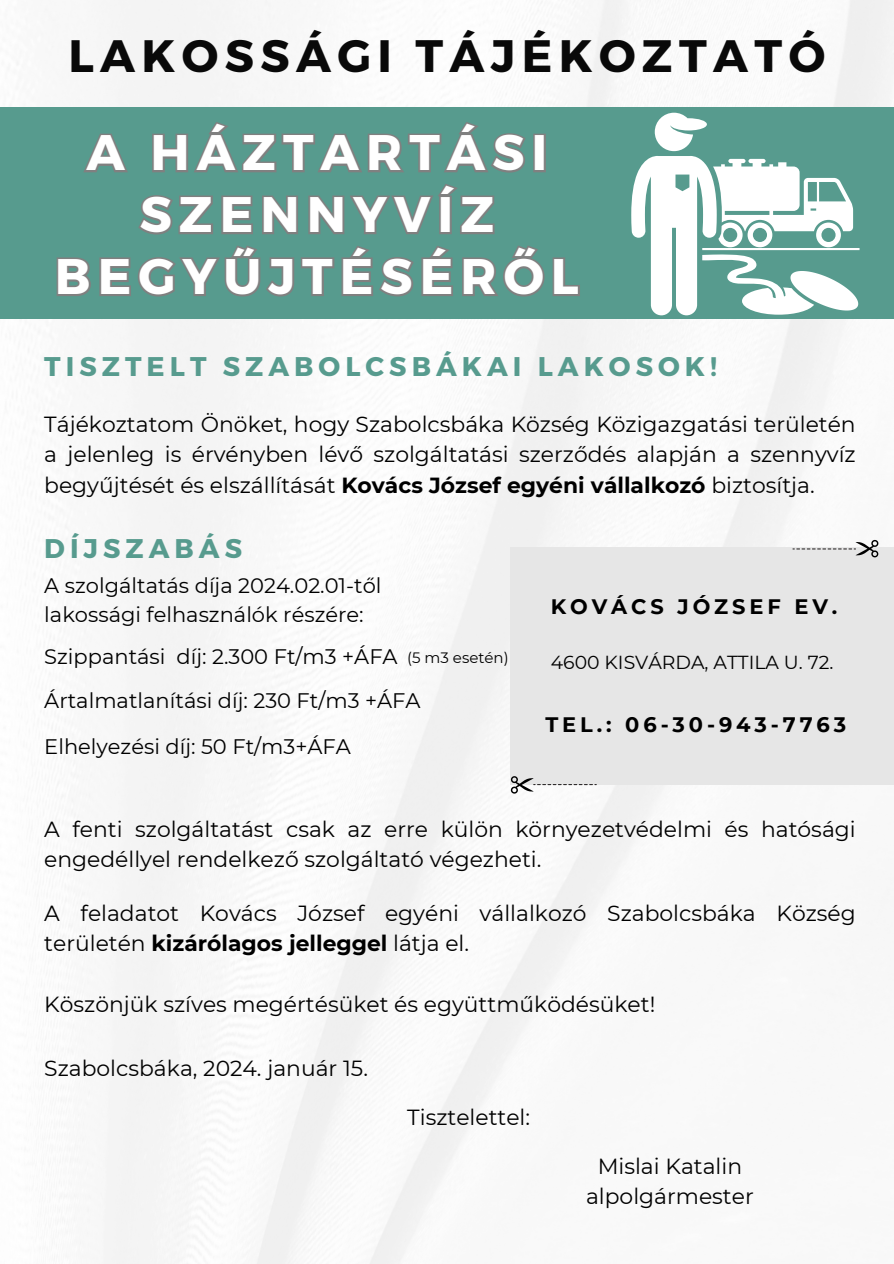
<style>
.page{position:relative;width:894px;height:1264px;background:#fff}
.page>*{position:absolute;margin:0;border:0;box-sizing:border-box;transform-origin:0 0}
.t1{font:700 49.95px/61.8px "Montserrat";letter-spacing:.14em;color:#fff;text-align:center}
.t2{font:700 45.45px "Montserrat";letter-spacing:.14em;color:#090909}
.t3{font:700 27px "Montserrat";letter-spacing:.185em;color:#579b8e}
.t4{font:21.9px/30.3px "Montserrat";color:#000}
.t5{font:21px "Montserrat";color:#000}
.t6{font:700 21px "Montserrat";letter-spacing:.185em;color:#000}
.t7{font:18.9px "Montserrat";color:#000}
.t8{font:15px "Montserrat";color:#000}
.s1{font-weight:700}
</style>
<div class="page">
<img style="left:0;top:0;width:893px;height:1263px">
<div style="left:0;top:107px;width:893px;height:211px;background:#579b8e"></div>
<svg style="left:631px;top:113px;width:229px;height:203px"></svg>
<div style="left:510px;top:547px;width:383px;height:237px;background:#e6e6e6"></div>
<svg style="left:792px;top:540px;width:86px;height:17px"></svg>
<svg style="left:510px;top:776px;width:86px;height:17px"></svg>
<svg style="left:83px;top:122px;width:463px;height:51px"></svg>
<svg style="left:138px;top:184px;width:357px;height:51px"></svg>
<svg style="left:56px;top:245px;width:524px;height:52px"></svg>
<p class="t2" style="left:68px;top:26px;width:758px">LAKOSSÁGI TÁJÉKOZTATÓ</p>
<p class="t1" style="left:55px;top:119px;width:525px">A HÁZTARTÁSI<br>SZENNYVÍZ<br>BEGYŰJTÉSÉRŐL</p>
<p class="t3" style="left:44px;top:348px;width:674px">TISZTELT SZABOLCSBÁKAI LAKOSOK!</p>
<p class="t4" style="left:44px;top:409px;width:812px;text-align:justify">Tájékoztatom Önöket, hogy Szabolcsbáka Község Közigazgatási területén a jelenleg is érvényben lévő szolgáltatási szerződés alapján a szennyvíz begyűjtését és elszállítását <span class="s1">Kovács József egyéni vállalkozó</span> biztosítja.</p>
<p class="t3" style="left:44px;top:531px;width:199px">DÍJSZABÁS</p>
<p class="t5" style="left:44px;top:572px;width:339px">A szolgáltatás díja 2024.02.01-től</p>
<p class="t5" style="left:44px;top:602px;width:321px">lakossági felhasználók részére:</p>
<p class="t5" style="left:44px;top:644px;width:355px">Szippantási díj: 2.300 Ft/m3 +ÁFA</p>
<p class="t5" style="left:44px;top:687px;width:378px">Ártalmatlanítási díj: 230 Ft/m3 +ÁFA</p>
<p class="t5" style="left:44px;top:733px;width:308px">Elhelyezési díj: 50 Ft/m3+ÁFA</p>
<p class="t8" style="left:407px;top:648px;width:103px">(5 m3 esetén)</p>
<p class="t6" style="left:550px;top:593px;width:288px">KOVÁCS JÓZSEF EV.</p>
<p class="t7" style="left:550px;top:650px;width:284px">4600 KISVÁRDA, ATTILA U. 72.</p>
<p class="t6" style="left:545px;top:711px;width:302px">TEL.: 06-30-943-7763</p>
<p class="t4" style="left:44px;top:813px;width:812px">A fenti szolgáltatást csak az erre külön környezetvédelmi és hatósági engedéllyel rendelkező szolgáltató végezheti.</p>
<p class="t4" style="left:44px;top:898px;width:812px">A feladatot Kovács József egyéni vállalkozó Szabolcsbáka Község területén <span class="s1">kizárólagos jelleggel</span> látja el.</p>
<p class="t4" style="left:44px;top:989px;width:612px">Köszönjük szíves megértésüket és együttműködésüket!</p>
<p class="t4" style="left:44px;top:1053px;width:325px">Szabolcsbáka, 2024. január 15.</p>
<p class="t4" style="left:407px;top:1101px;width:124px">Tisztelettel:</p>
<p class="t4" style="left:597px;top:1150px;width:146px">Mislai Katalin</p>
<p class="t4" style="left:586px;top:1180px;width:169px">alpolgármester</p>
</div>
